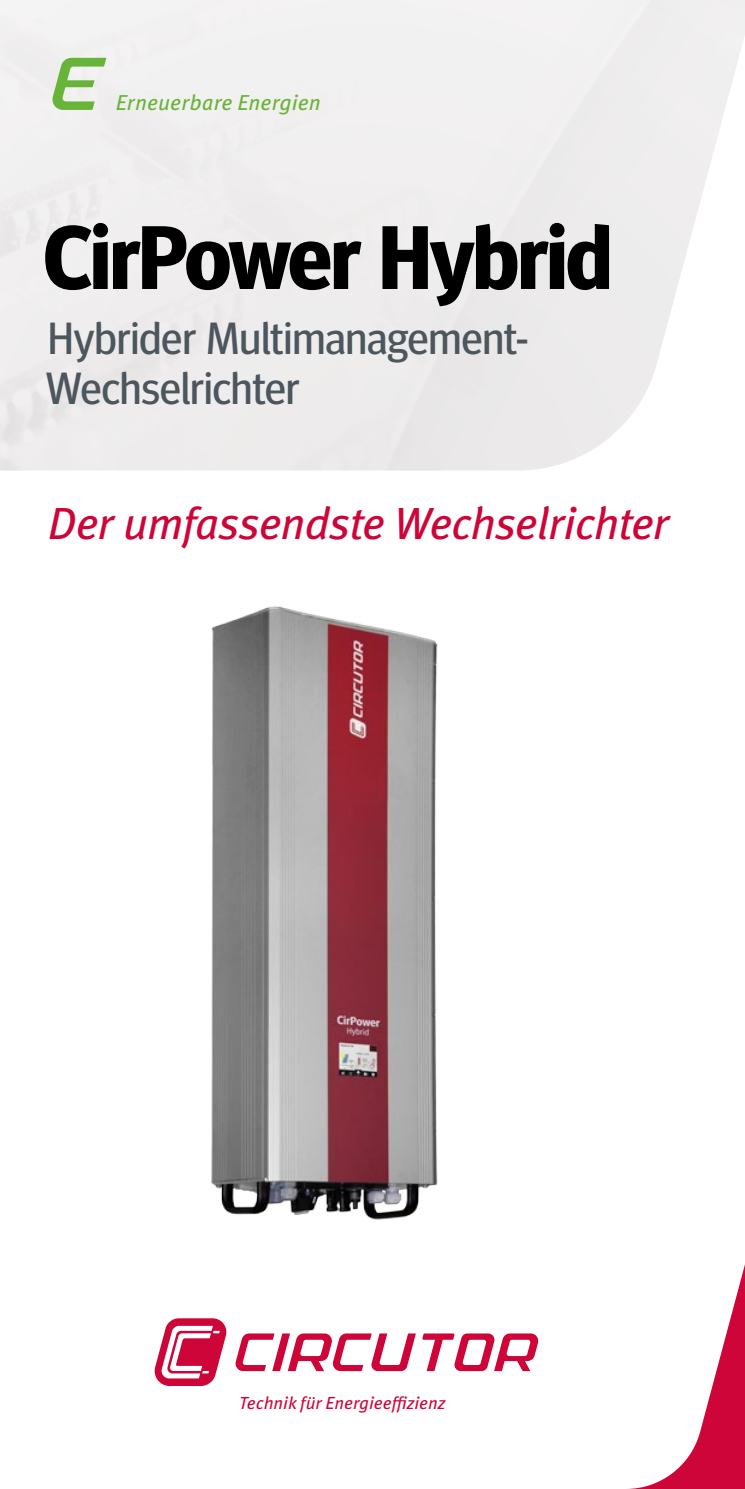
<style>
.page{position:relative;width:745px;height:1489px;background:#fff}
.page>*{position:absolute;margin:0;border:0;box-sizing:border-box;transform-origin:0 0}
.t1{font:700 90px "Meta Head OT";letter-spacing:-.025em;color:#000}
.t2{font:45px/50px "Meta Head OT";color:#4c565c}
.t3{font:italic 45px "Meta Pro";letter-spacing:-.025em;color:#ce0538}
.t4{font:italic 21.75px "Meta Pro";letter-spacing:.005em;color:#68b438}
.t5{font:italic 17.5px "Meta Pro";color:#ce0538}
</style>
<div class="page">
<svg style="left:154px;top:1268px;width:590px;height:220px"></svg>
<svg style="left:51px;top:58px;width:55px;height:52px"></svg>
<img style="left:154px;top:606px;width:398px;height:672px">
<p class="t4" style="left:116px;top:86px;width:206px">Erneuerbare Energien</p>
<h1 class="t1" style="left:43px;top:205px;width:570px">CirPower Hybrid</h1>
<p class="t2" style="left:46px;top:313px;width:484px">Hybrider Multimanagement-<br>Wechselrichter</p>
<p class="t3" style="left:48px;top:489px;width:622px">Der umfassendste Wechselrichter</p>
<p class="t5" style="left:239px;top:1389px;width:207px">Technik für Energieeffizienz</p>
</div>
